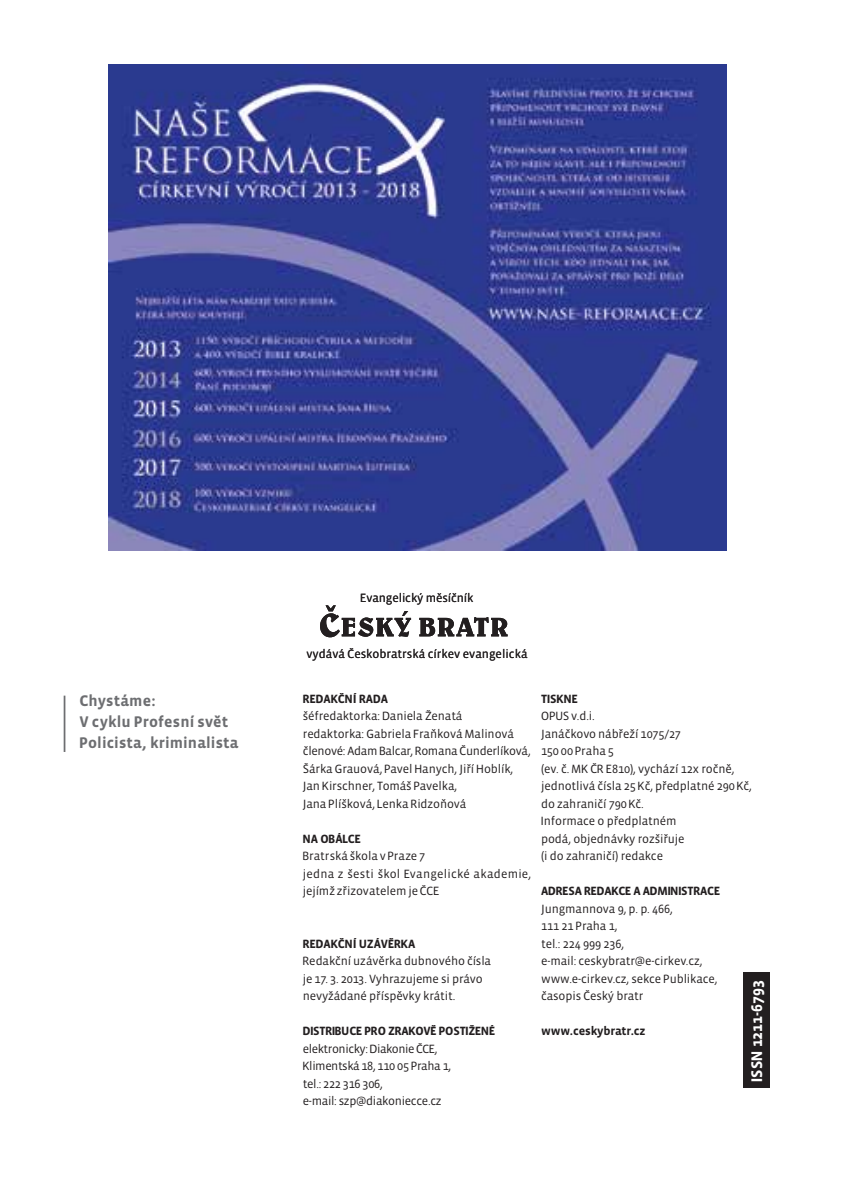
<style>
.page{position:relative;width:844px;height:1191px;background:#fff}
.page>*{position:absolute;margin:0;border:0;box-sizing:border-box;transform-origin:0 0}
.t1{font:700 15.75px/21px "Vista Sans OT";letter-spacing:.01em;color:#6d6e71}
.t2{font:700 15.75px "Vista Sans OT";color:#fff}
.t3{font:12.25px/17.5px "Vista Sans OT";letter-spacing:-.01em;color:#231f20}
.t4{font:700 12.25px "Vista Sans OT";letter-spacing:-.02em;color:#231f20}
</style>
<div class="page">
<svg style="left:320px;top:605px;width:187px;height:32px"></svg>
<hr style="left:64px;top:695px;width:1px;height:57px;background:#6d6e71">
<div style="left:742px;top:972px;width:27px;height:115px;background:#231f20"></div>
<img style="left:108px;top:64px;width:618px;height:486px">
<p class="t3" style="left:360px;top:589px;width:114px">Evangelický měsíčník</p>
<p class="t3" style="left:306px;top:645px;width:222px">vydává Českobratrská církev evangelická</p>
<p class="t1" style="left:79px;top:690px;width:160px">Chystáme:<br>V cyklu Profesní svět<br>Policista, kriminalista</p>
<p class="t4" style="left:303px;top:691px;width:87px">REDAKČNÍ RADA</p>
<p class="t3" style="left:303px;top:707px;width:229px">šéfredaktorka: Daniela Ženatá<br>redaktorka: Gabriela Fraňková Malinová členové: Adam Balcar, Romana Čunderlíková, Šárka Grauová, Pavel Hanych, Jiří Hoblík, Jan Kirschner, Tomáš Pavelka,<br>Jana Plíšková, Lenka Ridzoňová</p>
<p class="t4" style="left:303px;top:831px;width:60px">NA OBÁLCE</p>
<p class="t3" style="left:303px;top:847px;width:230px">Bratrská škola v Praze 7<br>jedna z šesti škol Evangelické akademie, jejímž zřizovatelem je ČCE</p>
<p class="t4" style="left:303px;top:936px;width:114px">REDAKČNÍ UZÁVĚRKA</p>
<p class="t3" style="left:303px;top:952px;width:190px">Redakční uzávěrka dubnového čísla je 17. 3. 2013. Vyhrazujeme si právo nevyžádané příspěvky krátit.</p>
<p class="t4" style="left:303px;top:1024px;width:194px">DISTRIBUCE PRO ZRAKOVĚ POSTIŽENÉ</p>
<p class="t3" style="left:303px;top:1039px;width:150px">elektronicky: Diakonie ČCE,<br>Klimentská 18, 110 05 Praha 1, tel.: 222 316 306,<br>e-mail: szp@diakoniecce.cz</p>
<p class="t4" style="left:541px;top:692px;width:38px">TISKNE</p>
<p class="t3" style="left:541px;top:707px;width:212px">OPUS v.d.i.<br>Janáčkovo nábřeží 1075/27<br>150 00 Praha 5<br>(ev. č. MK ČR E810), vychází 12x ročně, jednotlivá čísla 25 Kč, předplatné 290 Kč, do zahraničí 790 Kč.<br>Informace o předplatném<br>podá, objednávky rozšiřuje<br>(i do zahraničí) redakce</p>
<p class="t4" style="left:541px;top:884px;width:180px">ADRESA REDAKCE A ADMINISTRACE</p>
<p class="t3" style="left:541px;top:900px;width:178px">Jungmannova 9, p. p. 466,<br>111 21 Praha 1,<br>tel.: 224 999 236,<br>e-mail: ceskybratr@e-cirkev.cz, www.e-cirkev.cz, sekce Publikace, časopis Český bratr</p>
<p class="t4" style="left:541px;top:1024px;width:106px">www.ceskybratr.cz</p>
<p class="t2" style="left:748px;top:1081px;width:103px;rotate:-90deg">ISSN 1211-6793</p>
</div>
